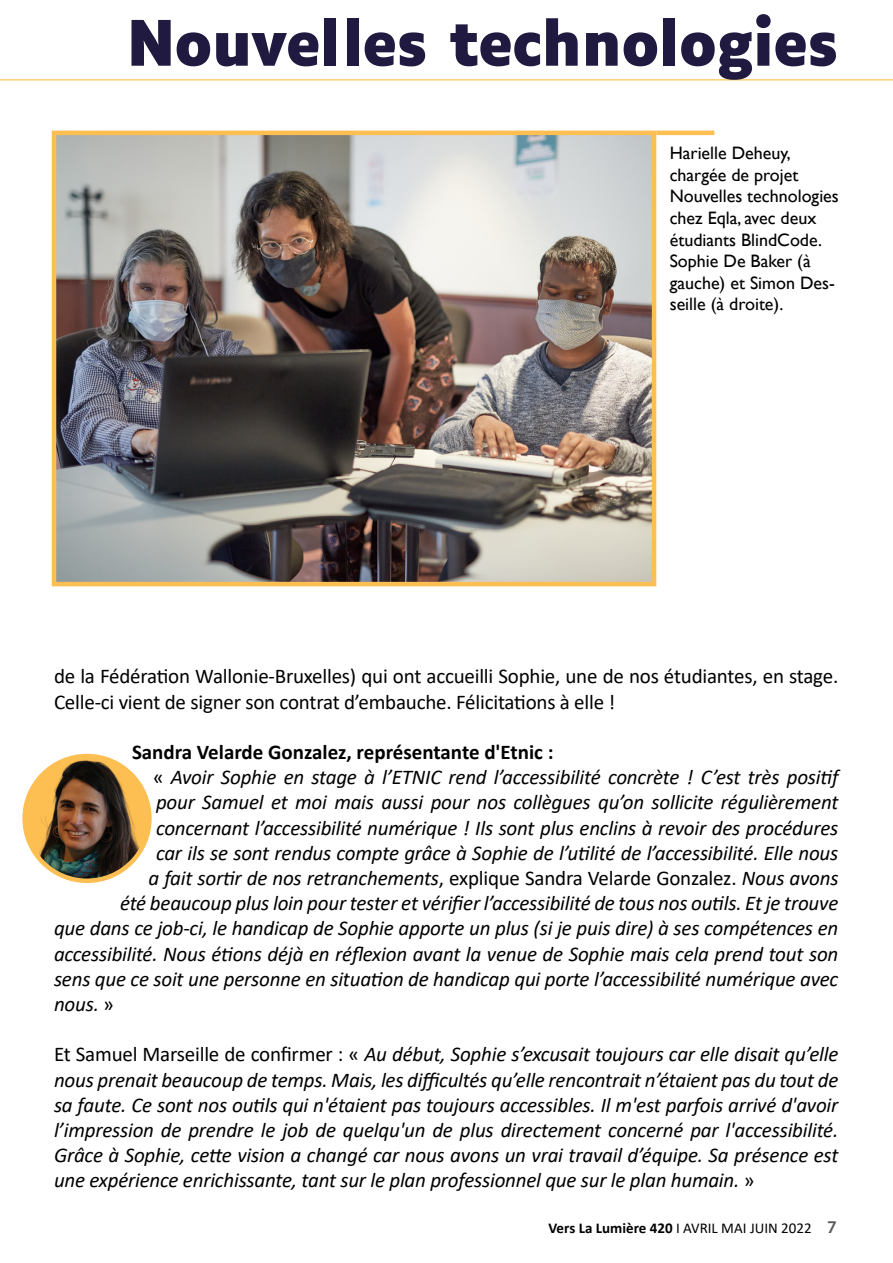
<style>
.page{position:relative;width:893px;height:1263px;background:#fff}
.page>*{position:absolute;margin:0;border:0;box-sizing:border-box;transform-origin:0 0}
.t1{font:700 60px "Luciole";letter-spacing:-.02em;color:#201a40}
.t2{font:italic 21px/25.2px "Calibri";letter-spacing:-.01em;color:#000;text-align:justify}
.t3{font:21px/25.2px "Calibri";letter-spacing:-.01em;color:#000}
.t4{font:700 21px "Calibri";color:#000}
.t5{font:18px/21.6px "Gill Sans";color:#000}
.t6{font:15px "Calibri";color:#000}
.s1{font-style:normal}
.s2{font-weight:700}
.s3{font-family:"Myriad Pro";font-weight:600;font-size:18px;color:#58595b}
</style>
<div class="page">
<hr style="left:0;top:80px;width:893px;height:1px;background:#f7b92f">
<div style="left:25px;top:756px;width:124px;height:125px;background:#fdbe52;border-radius:50%"></div>
<img style="left:32px;top:756px;width:112px;height:125px">
<div style="left:22px;top:754px;width:130px;height:129px;border:4px solid #fdbe52;border-radius:50%"></div>
<img style="left:57px;top:136px;width:594px;height:445px">
<div style="left:52px;top:131px;width:604px;height:455px;border:4px solid #fdbe52"></div>
<hr style="left:656px;top:131px;width:58px;height:4px;background:#fdbe52">
<h1 class="t1" style="left:127px;top:10px;width:714px">Nouvelles technologies</h1>
<p class="t5" style="left:670px;top:143px;width:171px">Harielle Deheuy, chargée de projet<br>Nouvelles technologies chez Eqla, avec deux étudiants BlindCode.<br>Sophie De Baker (à gauche) et Simon Des&shy;seille (à droite).</p>
<p class="t3" style="left:54px;top:663px;width:786px">de la Fédération Wallonie-Bruxelles) qui ont accueilli Sophie, une de nos étudiantes, en stage.<br>Celle-ci vient de signer son contrat d’embauche. Félicitations à elle !</p>
<p class="t4" style="left:132px;top:737px;width:423px">Sandra Velarde Gonzalez, représentante d'Etnic :</p>
<p class="t2" style="left:153px;top:764px;width:687px"><span class="s1">«</span> Avoir Sophie en stage à l’ETNIC rend l’accessibilité concrète ! C’est très positif</p>
<p class="t2" style="left:156px;top:789px;width:684px">pour Samuel et moi mais aussi pour nos collègues qu’on sollicite régulièrement</p>
<p class="t2" style="left:156px;top:814px;width:684px">concernant l’accessibilité numérique ! Ils sont plus enclins à revoir des procédures</p>
<p class="t2" style="left:156px;top:839px;width:684px">car ils se sont rendus compte grâce à Sophie de l’utilité de l’accessibilité. Elle nous</p>
<p class="t2" style="left:149px;top:864px;width:691px">a fait sortir de nos retranchements<span class="s1">, explique Sandra Velarde Gonzalez.</span> Nous avons</p>
<p class="t2" style="left:120px;top:890px;width:720px">été beaucoup plus loin pour tester et vérifier l’accessibilité de tous nos outils. Et je trouve</p>
<p class="t2" style="left:54px;top:915px;width:786px">que dans ce job-ci, le handicap de Sophie apporte un plus (si je puis dire) à ses compétences en</p>
<p class="t2" style="left:54px;top:940px;width:786px">accessibilité. Nous étions déjà en réflexion avant la venue de Sophie mais cela prend tout son</p>
<p class="t2" style="left:54px;top:965px;width:786px">sens que ce soit une personne en situation de handicap qui porte l’accessibilité numérique avec</p>
<p class="t2" style="left:54px;top:990px;width:62px">nous. <span class="s1">»</span></p>
<p class="t2" style="left:54px;top:1041px;width:786px"><span class="s1">Et Samuel Marseille de confirmer : «</span> Au début, Sophie s’excusait toujours car elle disait qu’elle nous prenait beaucoup de temps. Mais, les difficultés qu’elle rencontrait n’étaient pas du tout de sa faute. Ce sont nos outils qui n'étaient pas toujours accessibles. Il m'est parfois arrivé d'avoir l’impression de prendre le job de quelqu'un de plus directement concerné par l'accessibilité.<br>Grâce à Sophie, cette vision a changé car nous avons un vrai travail d’équipe. Sa présence est une expérience enrichissante, tant sur le plan professionnel que sur le plan humain. <span class="s1">»</span></p>
<p class="t6" style="left:548px;top:1218px;width:290px"><span class="s2">Vers La Lumière 420</span> I AVRIL MAI JUIN 2022 <span class="s3">7</span></p>
</div>
